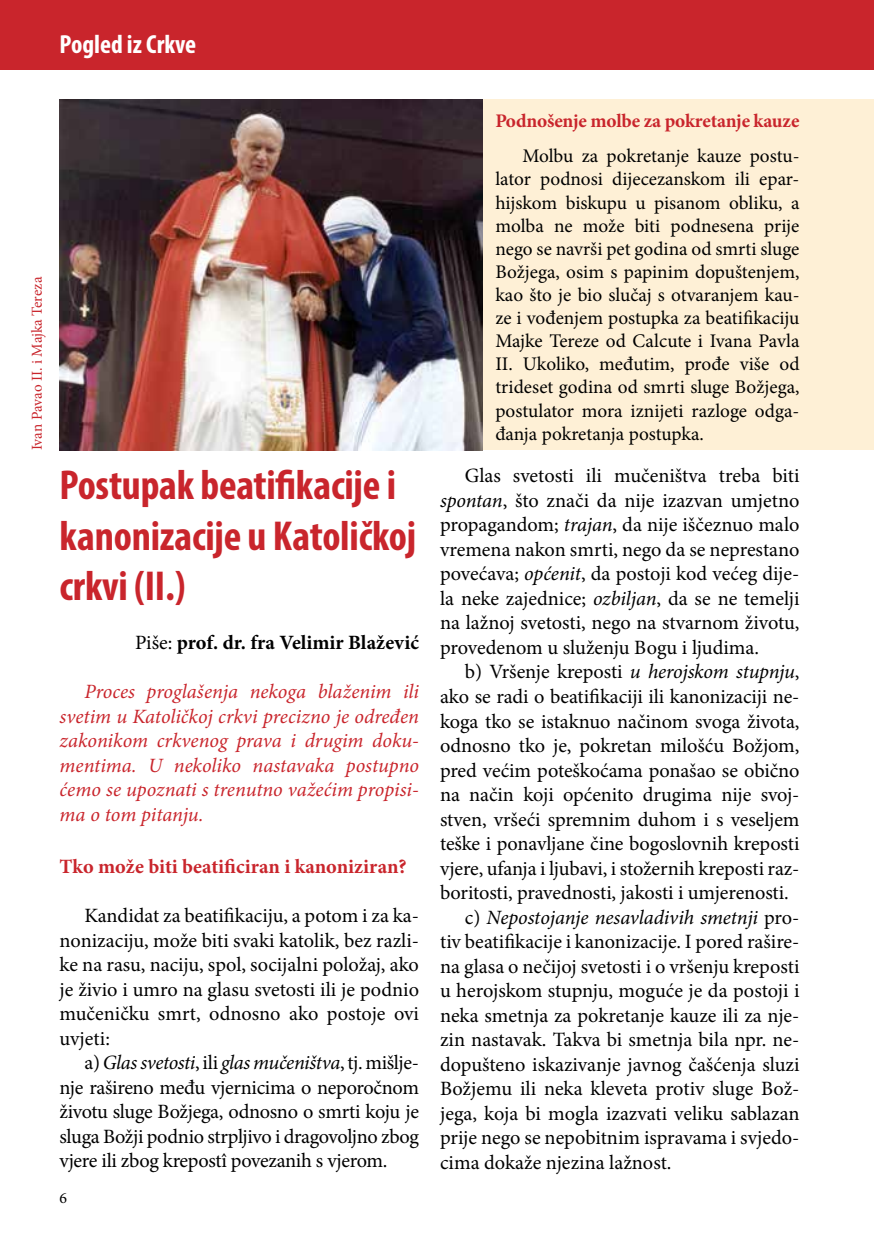
<style>
.page{position:relative;width:874px;height:1241px;background:#fff}
.page>*{position:absolute;margin:0;border:0;box-sizing:border-box;transform-origin:0 0}
.t1{font:700 condensed 42px/50.4px "Myriad Pro";letter-spacing:-.005em;color:#c9252c}
.t2{font:700 condensed 26.25px "Myriad Pro";color:#fff}
.t3{font:20.3px/24.5px "Minion Pro";letter-spacing:-.005em;color:#000;text-align:justify}
.t4{font:italic 20.3px/24.5px "Minion Pro";letter-spacing:-.005em;color:#c9252c;text-align:justify}
.t5{font:italic 20.3px "Minion Pro";letter-spacing:-.01em;color:#000}
.t6{font:700 20.3px "Minion Pro";color:#c9252c}
.t7{font:700 20.3px "Minion Pro";color:#000}
.t8{font:19.25px/23.1px "Minion Pro";color:#000;text-align:justify}
.t9{font:700 19.25px "Minion Pro";letter-spacing:-.01em;color:#c9252c}
.t10{font:15.75px "Minion Pro";color:#000}
.t11{font:15.05px "Minion Pro";letter-spacing:-.015em;color:#c9252c}
.s1{font-weight:400}
.s2{font-style:italic}
.s3{font-style:normal}
</style>
<div class="page">
<div style="left:0;top:0;width:873px;height:69px;background:#c9252c"></div>
<hr style="left:873px;top:0;width:1px;height:69px;background:#c9252c">
<div style="left:482px;top:99px;width:391px;height:351px;background:#fef0d6"></div>
<img style="left:60px;top:99px;width:422px;height:351px">
<p class="t2" style="left:60px;top:28px;width:138px">Pogled iz Crkve</p>
<p class="t11" style="left:27px;top:450px;width:175px;rotate:-90deg">Ivan Pavao II. i Majka Tereza</p>
<h1 class="t1" style="left:60px;top:459px;width:358px">Postupak beatifikacije i kanonizacije u Katoličkoj crkvi (II.)</h1>
<p class="t7" style="left:135px;top:628px;width:285px"><span class="s1">Piše:</span> prof. dr. fra Velimir Blažević</p>
<p class="t4" style="left:60px;top:679px;width:361px;text-indent:25px">Proces proglašenja nekoga blaženim ili svetim u Katoličkoj crkvi precizno je određen zakonikom crkvenog prava i drugim doku&shy;mentima. U nekoliko nastavaka postupno ćemo se upoznati s trenutno važećim propisi&shy;ma o tom pitanju.</p>
<p class="t6" style="left:60px;top:852px;width:348px">Tko može biti beatificiran i kanoniziran?</p>
<p class="t3" style="left:60px;top:903px;width:361px;text-indent:25px">Kandidat za beatifikaciju, a potom i za ka&shy;nonizaciju, može biti svaki katolik, bez razli&shy;ke na rasu, naciju, spol, socijalni položaj, ako je živio i umro na glasu svetosti ili je podnio mučeničku smrt, odnosno ako postoje ovi uvjeti:</p>
<p class="t3" style="left:60px;top:1050px;width:361px;text-indent:25px">a) <span class="s2">Glas svetosti</span>, ili <span class="s2">glas mučeništva</span>, tj. mišlje&shy;nje rašireno među vjernicima o neporočnom životu sluge Božjega, odnosno o smrti koju je sluga Božji podnio strpljivo i dragovoljno zbog vjere ili zbog krepostî povezanih s vjerom.</p>
<p class="t10" style="left:60px;top:1187px;width:9px">6</p>
<p class="t9" style="left:495px;top:107px;width:305px">Podnošenje molbe za pokretanje kauze</p>
<p class="t8" style="left:495px;top:145px;width:305px;text-indent:27px">Molbu za pokretanje kauze postu&shy;lator podnosi dijecezanskom ili epar&shy;hijskom biskupu u pisanom obliku, a molba ne može biti podnesena prije nego se navrši pet godina od smrti sluge Božjega, osim s papinim dopuštenjem, kao što je bio slučaj s otvaranjem kau&shy;ze i vođenjem postupka za beatifikaciju Majke Tereze od Calcute i Ivana Pavla II. Ukoliko, međutim, prođe više od trideset godina od smrti sluge Božjega, postulator mora iznijeti razloge odga&shy;đanja pokretanja postupka.</p>
<p class="t3" style="left:440px;top:463px;width:361px;text-indent:25px">Glas svetosti ili mučeništva treba biti <span class="s2">spontan</span>, što znači da nije izazvan umjetno propagandom; <span class="s2">trajan</span>, da nije iščeznuo malo vremena nakon smrti, nego da se neprestano povećava; <span class="s2">općenit</span>, da postoji kod većeg dije&shy;la neke zajednice; <span class="s2">ozbiljan</span>, da se ne temelji na lažnoj svetosti, nego na stvarnom životu, provedenom u služenju Bogu i ljudima.</p>
<p class="t3" style="left:464px;top:659px;width:336px">b) Vršenje kreposti <span class="s2">u herojskom stupnju</span>,</p>
<p class="t3" style="left:440px;top:684px;width:361px">ako se radi o beatifikaciji ili kanonizaciji ne-</p>
<p class="t3" style="left:440px;top:708px;width:361px">koga tko se istaknuo načinom svoga života,</p>
<p class="t3" style="left:440px;top:733px;width:361px">odnosno tko je, pokretan milošću Božjom,</p>
<p class="t3" style="left:440px;top:757px;width:361px">pred većim poteškoćama ponašao se obično</p>
<p class="t3" style="left:440px;top:782px;width:361px">na način koji općenito drugima nije svoj-</p>
<p class="t3" style="left:440px;top:806px;width:361px">stven, vršeći spremnim duhom i s veseljem</p>
<p class="t3" style="left:440px;top:831px;width:361px">teške i ponavljane čine bogoslovnih kreposti</p>
<p class="t3" style="left:440px;top:855px;width:361px">vjere, ufanja i ljubavi, i stožernih kreposti raz-</p>
<p class="t3" style="left:440px;top:880px;width:350px">boritosti, pravednosti, jakosti i umjerenosti.</p>
<p class="t5" style="left:464px;top:903px;width:336px"><span class="s3">c)</span> Nepostojanje nesavladivih smetnji <span class="s3">pro-</span></p>
<p class="t3" style="left:440px;top:929px;width:361px">tiv beatifikacije i kanonizacije. I pored rašire-</p>
<p class="t3" style="left:440px;top:953px;width:361px">na glasa o nečijoj svetosti i o vršenju kreposti</p>
<p class="t3" style="left:440px;top:978px;width:361px">u herojskom stupnju, moguće je da postoji i</p>
<p class="t3" style="left:440px;top:1002px;width:361px">neka smetnja za pokretanje kauze ili za nje-</p>
<p class="t3" style="left:440px;top:1027px;width:361px">zin nastavak. Takva bi smetnja bila npr. ne-</p>
<p class="t3" style="left:440px;top:1051px;width:361px">dopušteno iskazivanje javnog čašćenja sluzi</p>
<p class="t3" style="left:440px;top:1076px;width:361px">Božjemu ili neka kleveta protiv sluge Bož-</p>
<p class="t3" style="left:440px;top:1100px;width:361px">jega, koja bi mogla izazvati veliku sablazan</p>
<p class="t3" style="left:440px;top:1125px;width:361px">prije nego se nepobitnim ispravama i svjedo-</p>
<p class="t3" style="left:440px;top:1149px;width:233px">cima dokaže njezina lažnost.</p>
</div>
